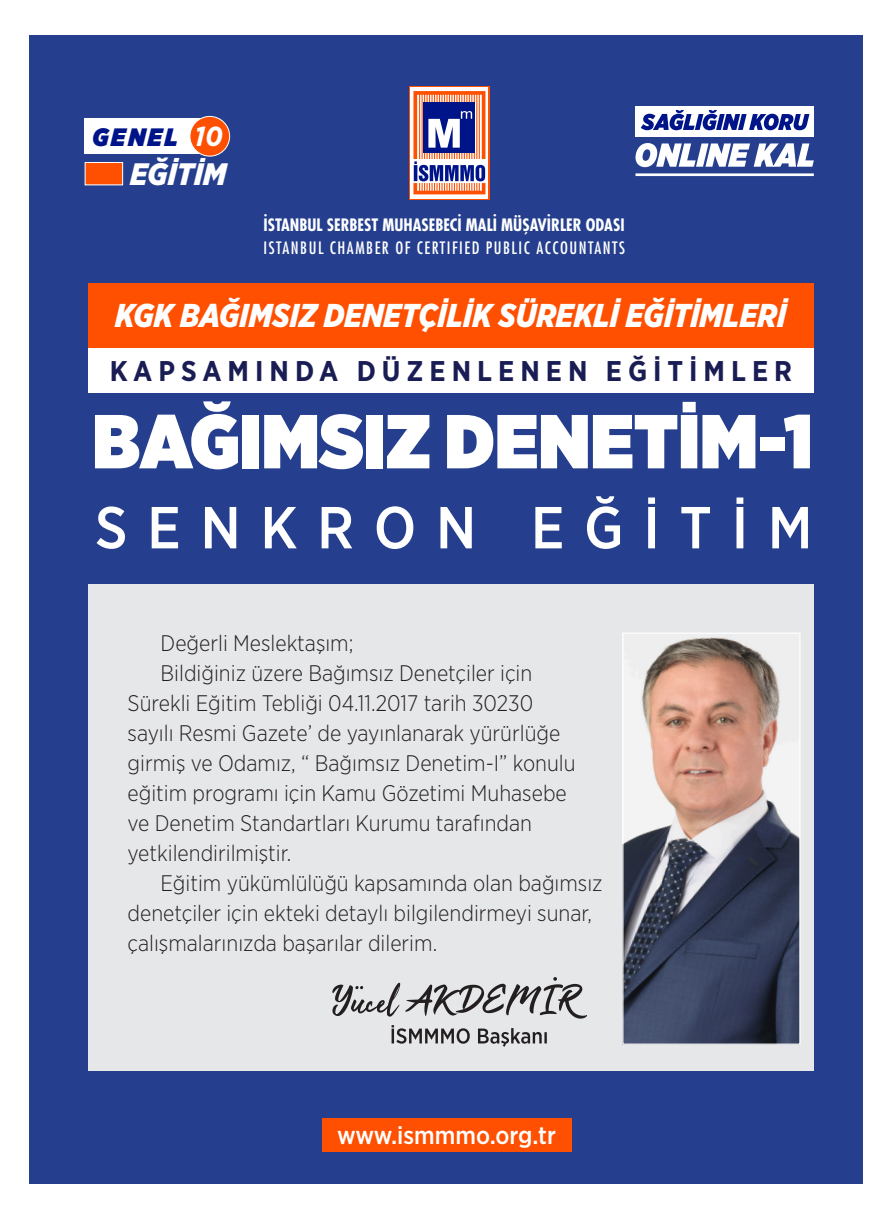
<style>
.page{position:relative;width:893px;height:1212px;background:#fff}
.page>*{position:absolute;margin:0;border:0;box-sizing:border-box;transform-origin:0 0}
.t1{font:900 76.2px "Gotham Narrow";color:#fff}
.t2{font:500 59.1px "Gotham Narrow";letter-spacing:.335em;color:#fff}
.t3{font:italic 900 33px "Gotham Narrow";color:#fff;scale:.95 1}
.t4{font:italic 900 31.05px "Gotham Narrow";color:#fff}
.ara_kapak{font:700 28.5px "Gotham Narrow";letter-spacing:.21em;color:#1a1d54}
.t5{font:italic 700 27.6px "Gotham Narrow";color:#fff}
.t6{font:italic 900 25.2px "Gotham Narrow";letter-spacing:.1em;color:#001489}
.denemesinavi{font:500 24.75px "Gotham Narrow";color:#fff}
.denemesinavi-2{font:300 22.5px/30px "Gotham Narrow";color:#231f20}
.t7{font:700 condensed 16.65px "Futura Std";color:#fff}
.t8{font:condensed 16.65px "Futura Std";letter-spacing:.09em;color:#fff}
</style>
<div class="page">
<div style="left:30px;top:35px;width:833px;height:1148px;background:#253f8e"></div>
<div style="left:88px;top:348px;width:726px;height:45px;background:#fff"></div>
<div style="left:409px;top:86px;width:81px;height:113px;background:#fe5000"></div>
<div style="left:410px;top:87px;width:78px;height:111px;background:linear-gradient(to right,#fff,#fff)"></div>
<svg style="left:413px;top:91px;width:72px;height:103px;background:#a07e95"></svg>
<div style="left:635px;top:107px;width:179px;height:30px;background:#fff"></div>
<svg style="left:641px;top:110px;width:168px;height:20px"></svg>
<svg style="left:635px;top:143px;width:179px;height:24px"></svg>
<hr style="left:635px;top:173px;width:179px;height:3px;background:#fff">
<div style="left:85px;top:118px;width:125px;height:35px;background:#fff"></div>
<div style="left:190px;top:116px;width:40px;height:40px;background:#fe5000;border-radius:50%"></div>
<div style="left:189px;top:116px;width:41px;height:41px;border:1px solid #fff;border-radius:50%"></div>
<div style="left:85px;top:162px;width:38px;height:23px;background:#fe5000;border:1px solid #fff"></div>
<div style="left:88px;top:283px;width:726px;height:65px;background:#fe5000"></div>
<div style="left:88px;top:584px;width:726px;height:486px;background:#e6e7e9"></div>
<img style="left:624px;top:637px;width:174px;height:406px">
<div style="left:622px;top:632px;width:178px;height:413px;border:1px solid #fff"></div>
<svg style="left:392px;top:1025px;width:155px;height:22px"></svg>
<svg style="left:332px;top:977px;width:255px;height:41px"></svg>
<div style="left:322px;top:1119px;width:249px;height:33px;background:#fe5000"></div>
<p class="t6" style="left:92px;top:120px;width:87px">GENEL</p>
<p class="t5" style="left:195px;top:118px;width:30px">10</p>
<p class="t4" style="left:130px;top:154px;width:98px">EĞİTİM</p>
<p class="t7" style="left:264px;top:213px;width:362px">İSTANBUL SERBEST MUHASEBECİ MALİ MÜŞAVİRLER ODASI</p>
<p class="t8" style="left:264px;top:236px;width:363px">ISTANBUL CHAMBER OF CERTIFIED PUBLIC ACCOUNTANTS</p>
<p class="t3" style="left:115px;top:294px;width:708px">KGK BAĞIMSIZ DENETÇİLİK SÜREKLİ EĞİTİMLERİ</p>
<p class="ara_kapak" style="left:110px;top:353px;width:684px">KAPSAMINDA DÜZENLENEN EĞİTİMLER</p>
<p class="t1" style="left:92px;top:390px;width:722px">BAĞIMSIZ DENETİM-1</p>
<p class="t2" style="left:95px;top:490px;width:719px">SENKRON EĞİTİM</p>
<p class="denemesinavi-2" style="left:161px;top:627px;width:195px">Değerli Meslektaşım;</p>
<p class="denemesinavi-2" style="left:128px;top:657px;width:450px;text-indent:33px">Bildiğiniz üzere Bağımsız Denetçiler için Sürekli Eğitim Tebliği 04.11.2017 tarih 30230 sayılı Resmi Gazete’ de yayınlanarak yürürlüğe girmiş ve Odamız, “ Bağımsız Denetim-I” konulu eğitim programı için Kamu Gözetimi Muhasebe ve Denetim Standartları Kurumu tarafından yetkilendirilmiştir.</p>
<p class="denemesinavi-2" style="left:128px;top:867px;width:477px;text-indent:33px">Eğitim yükümlülüğü kapsamında olan bağımsız denetçiler için ekteki detaylı bilgilendirmeyi sunar, çalışmalarınızda başarılar dilerim.</p>
<p class="denemesinavi" style="left:337px;top:1119px;width:220px">www.ismmmo.org.tr</p>
</div>
